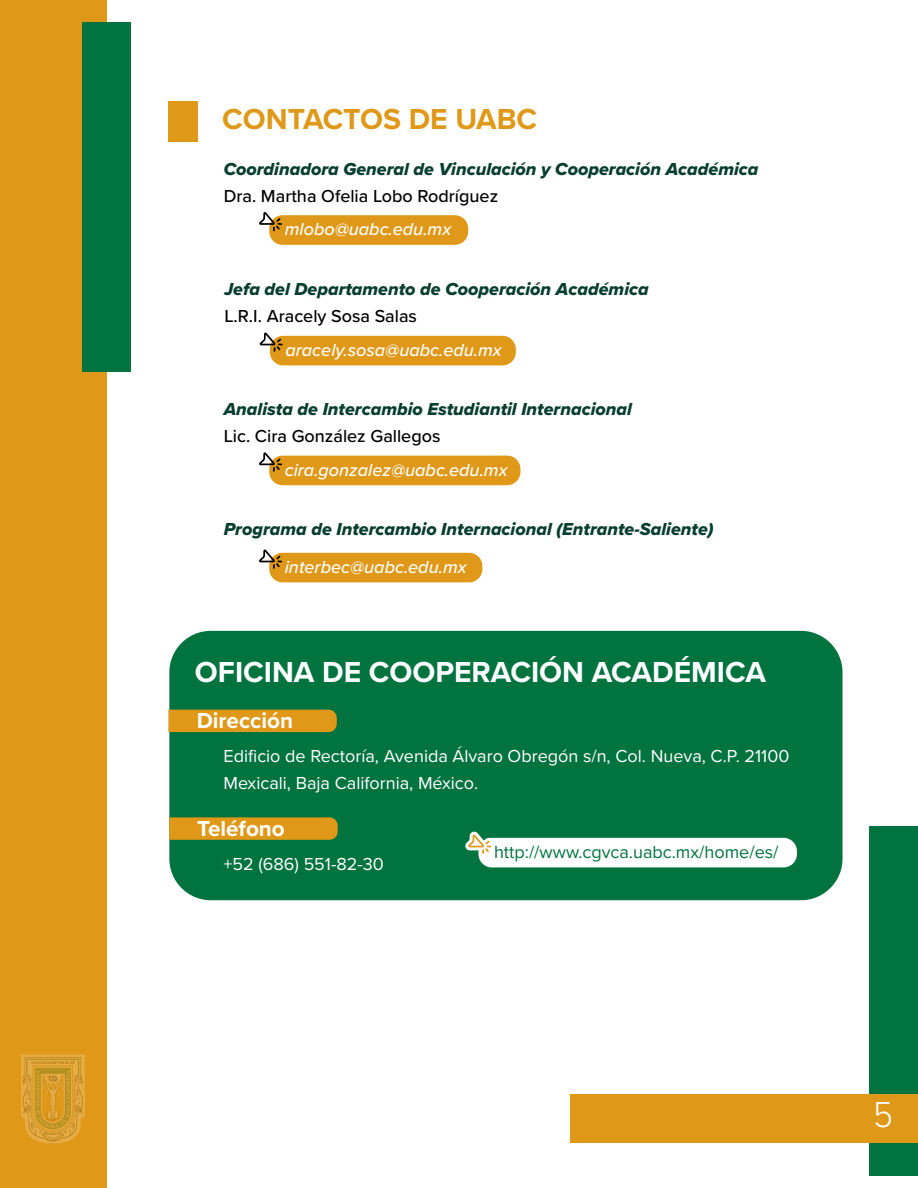
<style>
.page{position:relative;width:918px;height:1188px;background:#fff}
.page>*{position:absolute;margin:0;border:0;box-sizing:border-box;transform-origin:0 0}
.t1{font:300 37.5px "Proxima Nova";color:#fff;scale:.91 1}
.t2{font:700 30px "Proxima Nova";color:#fff}
.t3{font:700 30px "Proxima Nova";color:#df9818}
.t4{font:700 22.5px "Proxima Nova";color:#fff}
.t5{font:18px "Proxima Nova Extrabld It";color:#073e2d}
.t6{font:18px/27px "Proxima Nova";color:#fff}
.t7{font:italic 500 18px "Proxima Nova";color:#fff}
.t8{font:500 18px "Proxima Nova";color:#000}
.t9{font:18px "Proxima Nova";color:#00733f}
</style>
<div class="page">
<div style="left:269px;top:215px;width:199px;height:30px;background:#df9818;border-radius:13px"></div>
<svg style="left:259px;top:212px;width:23px;height:19px"></svg>
<div style="left:270px;top:336px;width:246px;height:29px;background:#df9818;border-radius:13px"></div>
<svg style="left:260px;top:332px;width:23px;height:20px"></svg>
<div style="left:269px;top:456px;width:251px;height:29px;background:#df9818;border-radius:13px"></div>
<svg style="left:259px;top:452px;width:23px;height:20px"></svg>
<div style="left:269px;top:553px;width:213px;height:29px;background:#df9818;border-radius:13px"></div>
<svg style="left:259px;top:549px;width:23px;height:20px"></svg>
<div style="left:0;top:0;width:106px;height:1188px;background:#df9818"></div>
<img style="left:21px;top:1054px;width:64px;height:90px">
<div style="left:168px;top:101px;width:29px;height:40px;background:#df9818"></div>
<div style="left:169px;top:631px;width:674px;height:269px;background:#00733f;border-radius:42px"></div>
<div style="left:168px;top:710px;width:169px;height:22px;background:#df9818"></div>
<svg style="left:169px;top:817px;width:169px;height:23px;background:#d69619"></svg>
<div style="left:870px;top:826px;width:48px;height:350px;background:#00733f"></div>
<div style="left:571px;top:1094px;width:347px;height:48px;background:#df9818"></div>
<div style="left:82px;top:22px;width:49px;height:350px;background:#00733f"></div>
<div style="left:478px;top:838px;width:319px;height:29px;background:#fff;border-radius:13px"></div>
<svg style="left:461px;top:831px;width:37px;height:70px"></svg>
<h2 class="t3" style="left:222px;top:97px;width:317px">CONTACTOS DE UABC</h2>
<p class="t5" style="left:224px;top:155px;width:536px">Coordinadora General de Vinculación y Cooperación Académica</p>
<p class="t8" style="left:224px;top:182px;width:276px">Dra. Martha Ofelia Lobo Rodríguez</p>
<p class="t7" style="left:285px;top:216px;width:168px">mlobo@uabc.edu.mx</p>
<p class="t5" style="left:224px;top:276px;width:426px">Jefa del Departamento de Cooperación Académica</p>
<p class="t8" style="left:224px;top:303px;width:194px">L.R.I. Aracely Sosa Salas</p>
<p class="t7" style="left:285px;top:336px;width:218px">aracely.sosa@uabc.edu.mx</p>
<p class="t5" style="left:224px;top:396px;width:410px">Analista de Intercambio Estudiantil Internacional</p>
<p class="t8" style="left:224px;top:423px;width:218px">Lic. Cira González Gallegos</p>
<p class="t7" style="left:285px;top:456px;width:224px">cira.gonzalez@uabc.edu.mx</p>
<p class="t5" style="left:224px;top:515px;width:491px">Programa de Intercambio Internacional (Entrante-Saliente)</p>
<p class="t7" style="left:285px;top:553px;width:183px">interbec@uabc.edu.mx</p>
<h2 class="t2" style="left:195px;top:650px;width:572px">OFICINA DE COOPERACIÓN ACADÉMICA</h2>
<p class="t4" style="left:197px;top:703px;width:98px">Dirección</p>
<p class="t6" style="left:224px;top:742px;width:567px">Edificio de Rectoría, Avenida Álvaro Obregón s/n, Col. Nueva, C.P. 21100<br>Mexicali, Baja California, México.</p>
<p class="t4" style="left:197px;top:812px;width:89px">Teléfono</p>
<p class="t6" style="left:224px;top:849px;width:162px">+52 (686) 551-82-30</p>
<p class="t9" style="left:494px;top:838px;width:286px">http://www.cgvca.uabc.mx/home/es/</p>
<h1 class="t1" style="left:873px;top:1086px;width:23px">5</h1>
</div>
